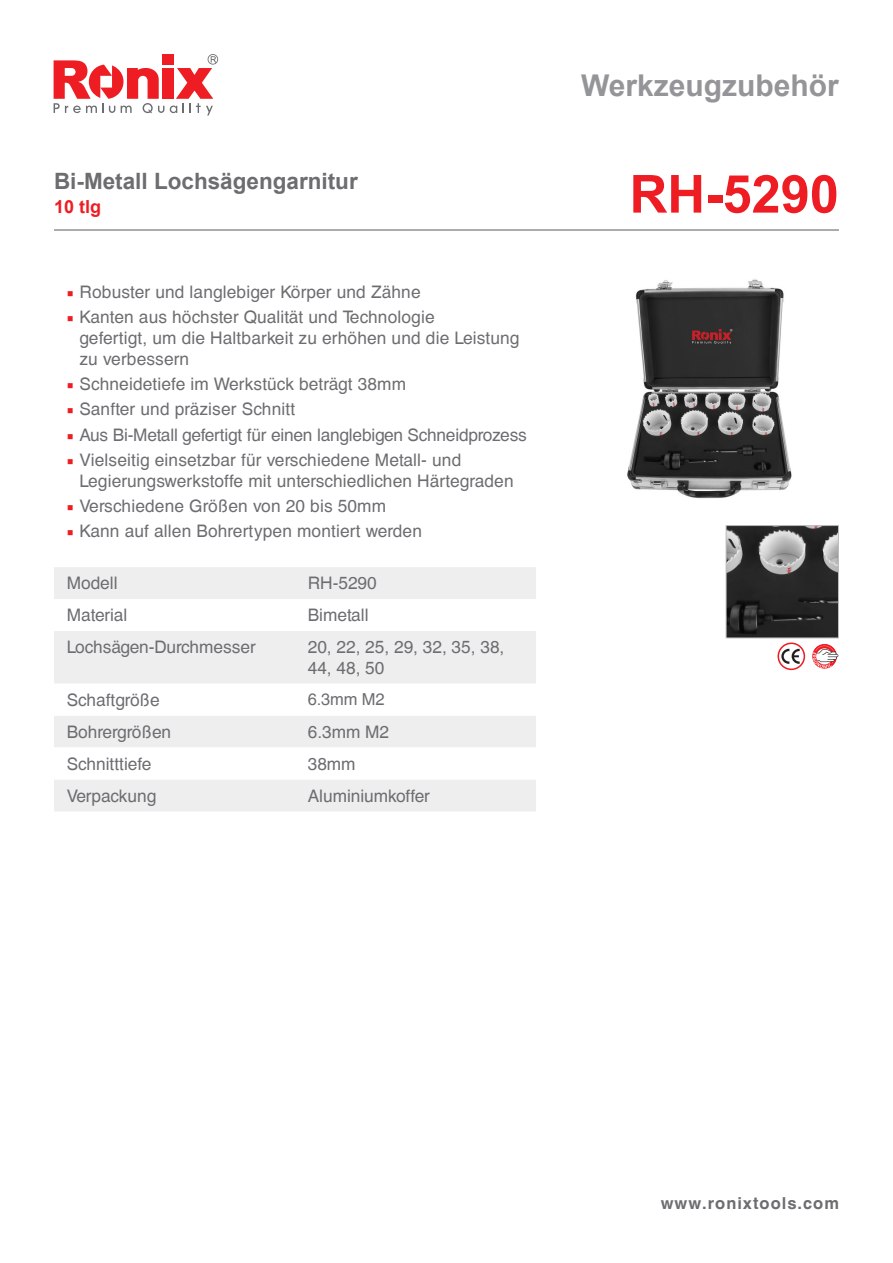
<style>
.page{position:relative;width:893px;height:1263px;background:#fff}
.page>*{position:absolute;margin:0;border:0;box-sizing:border-box;transform-origin:0 0}
.t1{font:700 52.5px "Arial";color:#ee1d23}
.t2{font:700 30px "Arial";color:#939598}
.t3{font:700 22.5px "Arial";color:#6c6d70}
.t4{font:700 18px "Arial";color:#ee1d23}
.t5{font:17.25px/21px "Helvetica CE";letter-spacing:.01em;color:#6c6d70}
.t6{font:17.25px "Helvetica CE";letter-spacing:-.01em;color:#6c6d70}
.t7{font:700 16.5px "Helvetica CE";letter-spacing:.06em;color:#6c6d70}
.t8{font:16.5px "Helvetica CE";color:#6c6d70}
.s1{font-family:"Minion Pro";color:#ee1d23}
</style>
<div class="page">
<svg style="left:170px;top:54px;width:48px;height:61px"></svg>
<div style="left:162px;top:68px;width:11px;height:31px;background:#ee1d23"></div>
<svg style="left:54px;top:60px;width:110px;height:53px"></svg>
<div style="left:162px;top:54px;width:11px;height:11px;background:#ee1d23"></div>
<div style="left:54px;top:567px;width:482px;height:244px;background:#eeeeef"></div>
<svg style="left:54px;top:599px;width:482px;height:180px"></svg>
<hr style="left:54px;top:229px;width:785px;height:2px;background:#6c6d70">
<img style="left:627px;top:279px;width:165px;height:220px">
<img style="left:728px;top:527px;width:109px;height:109px">
<div style="left:726px;top:525px;width:113px;height:113px;border:1px solid #bcbdc0"></div>
<svg style="left:812px;top:644px;width:27px;height:25px"></svg>
<div style="left:777px;top:642px;width:28px;height:28px;border:2px solid #ee1d23;border-radius:50%"></div>
<svg style="left:781px;top:649px;width:19px;height:15px"></svg>
<p class="t3" style="left:54px;top:166px;width:305px">Bi-Metall Lochsägengarnitur</p>
<p class="t4" style="left:54px;top:195px;width:49px">10 tlg</p>
<p class="t5" style="left:67px;top:281px;width:355px"><span class="s1">■</span> Robuster und langlebiger Körper und Zähne</p>
<p class="t5" style="left:80px;top:306px;width:441px;text-indent:-13px"><span class="s1">■</span> Kanten aus höchster Qualität und Technologie<br>gefertigt, um die Haltbarkeit zu erhöhen und die Leistung zu verbessern</p>
<p class="t5" style="left:67px;top:374px;width:341px"><span class="s1">■</span> Schneidetiefe im Werkstück beträgt 38mm</p>
<p class="t5" style="left:67px;top:399px;width:230px"><span class="s1">■</span> Sanfter und präziser Schnitt</p>
<p class="t6" style="left:67px;top:424px;width:461px"><span class="s1">■</span> Aus Bi-Metall gefertigt für einen langlebigen Schneidprozess</p>
<p class="t5" style="left:80px;top:449px;width:436px;text-indent:-13px"><span class="s1">■</span> Vielseitig einsetzbar für verschiedene Metall- und<br>Legierungswerkstoffe mit unterschiedlichen Härtegraden</p>
<p class="t5" style="left:67px;top:496px;width:321px"><span class="s1">■</span> Verschiedene Größen von 20 bis 50mm</p>
<p class="t5" style="left:67px;top:521px;width:357px"><span class="s1">■</span> Kann auf allen Bohrertypen montiert werden</p>
<p class="t5" style="left:67px;top:573px;width:52px">Modell</p>
<p class="t5" style="left:308px;top:573px;width:71px">RH-5290</p>
<p class="t5" style="left:67px;top:605px;width:62px">Material</p>
<p class="t5" style="left:308px;top:605px;width:62px">Bimetall</p>
<p class="t5" style="left:67px;top:637px;width:191px">Lochsägen-Durchmesser</p>
<p class="t5" style="left:308px;top:637px;width:198px">20, 22, 25, 29, 32, 35, 38,<br>44, 48, 50</p>
<p class="t5" style="left:67px;top:689px;width:95px">Schaftgröße</p>
<p class="t8" style="left:308px;top:690px;width:78px">6.3mm M2</p>
<p class="t5" style="left:67px;top:721px;width:106px">Bohrergrößen</p>
<p class="t5" style="left:308px;top:721px;width:83px">6.3mm M2</p>
<p class="t5" style="left:67px;top:753px;width:86px">Schnitttiefe</p>
<p class="t5" style="left:308px;top:753px;width:49px">38mm</p>
<p class="t5" style="left:67px;top:785px;width:91px">Verpackung</p>
<p class="t5" style="left:308px;top:785px;width:124px">Aluminiumkoffer</p>
<h2 class="t2" style="left:581px;top:65px;width:259px">Werkzeugzubehör</h2>
<p class="t1" style="left:629px;top:159px;width:211px">RH-5290</p>
<p class="t7" style="left:661px;top:1193px;width:180px">www.ronixtools.com</p>
</div>
